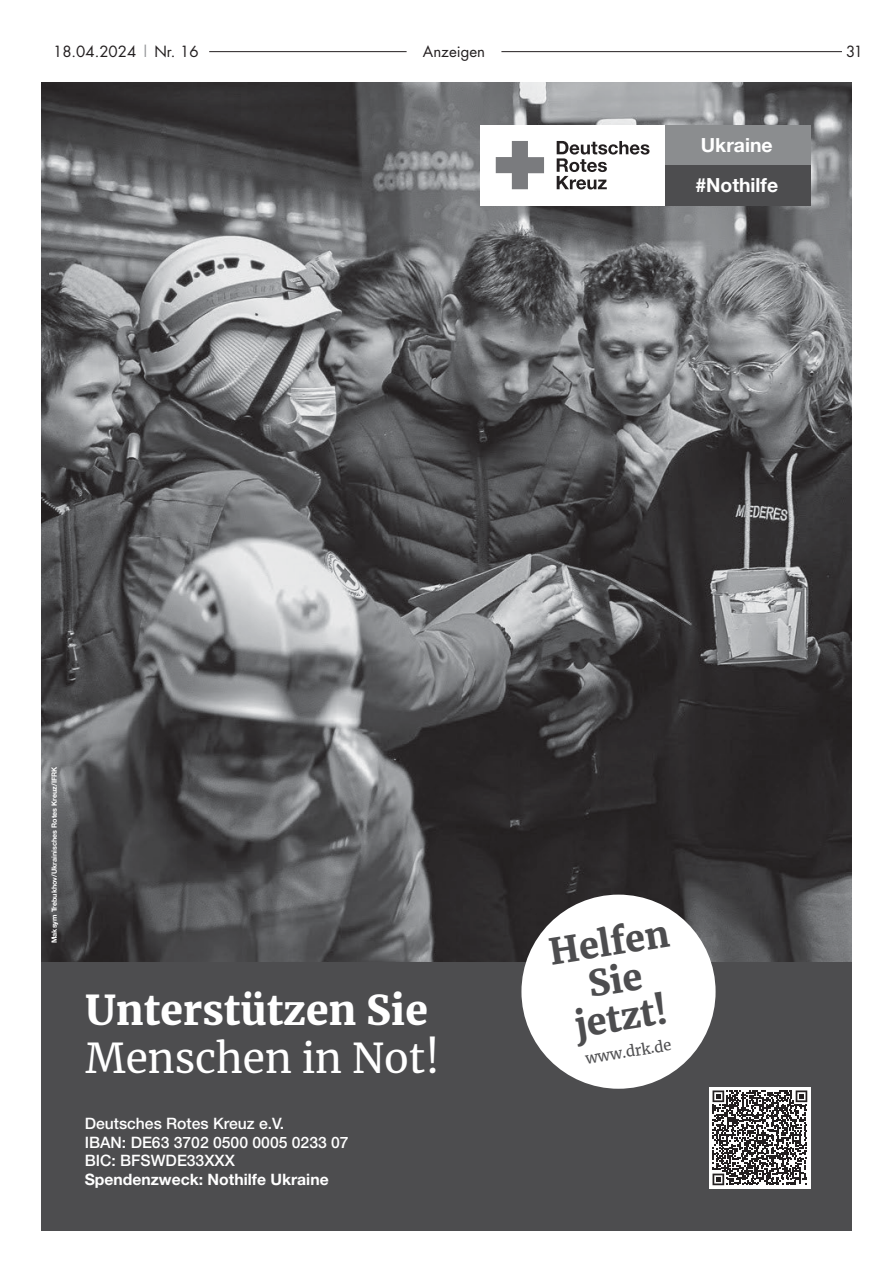
<style>
.page{position:relative;width:893px;height:1263px;background:#fff}
.page>*{position:absolute;margin:0;border:0;box-sizing:border-box;transform-origin:0 0}
.t1{font:900 40.65px "Merriweather";color:#fff}
.t2{font:40.65px "Merriweather";color:#fff}
.t3{font:900 35.7px/38px "Merriweather";color:#4d4d4f;text-align:center}
.t4{font:700 19.35px/40px "Helvetica Neue";color:#fff}
.t5{font:500 15.75px/18.9px "Helvetica Neue LT Pro";color:#fff}
.t6{font:700 15.75px "Helvetica Neue LT Pro";color:#fff}
.t7{font:15px "Futura";color:#231f20}
.t8{font:14.7px "Merriweather";color:#4d4d4f}
.t9{font:700 7.2px "Helvetica Neue";color:#fff}
.s1{color:#949698}
</style>
<div class="page">
<hr style="left:209px;top:51px;width:198px;height:1px;background:#231f20">
<hr style="left:501px;top:51px;width:341px;height:1px;background:#231f20">
<img style="left:41px;top:83px;width:811px;height:880px">
<div style="left:663px;top:125px;width:148px;height:40px;background:#8b8d8f"></div>
<div style="left:663px;top:165px;width:148px;height:40px;background:#4d4d4f"></div>
<div style="left:480px;top:125px;width:185px;height:80px;background:#fff"></div>
<svg style="left:557px;top:141px;width:92px;height:48px"></svg>
<svg style="left:496px;top:141px;width:48px;height:48px"></svg>
<div style="left:41px;top:963px;width:811px;height:268px;background:#4d4d4f"></div>
<div style="left:521px;top:895px;width:195px;height:194px;background:#fff;border-radius:50%"></div>
<div style="left:709px;top:1087px;width:102px;height:101px;background:#fff"></div>
<svg style="left:712px;top:1090px;width:95px;height:95px"></svg>
<p class="t7" style="left:53px;top:41px;width:147px">18.04.2024 <span class="s1">|</span> Nr. 16</p>
<p class="t7" style="left:423px;top:41px;width:64px">Anzeigen</p>
<p class="t7" style="left:846px;top:41px;width:18px">31</p>
<p class="t4" style="left:695px;top:125px;width:84px">Ukraine #Nothilfe</p>
<p class="t9" style="left:48px;top:943px;width:178px;rotate:-90deg">Maksym Trebukhov/Ukrainisches Rotes Kreuz/IFRK</p>
<h1 class="t1" style="left:86px;top:982px;width:344px">Unterstützen Sie</h1>
<h1 class="t2" style="left:86px;top:1030px;width:356px">Menschen in Not!</h1>
<p class="t5" style="left:85px;top:1113px;width:265px">Deutsches Rotes Kreuz e.V.<br>IBAN: DE63 3702 0500 0005 0233 07<br>BIC: BFSWDE33XXX</p>
<p class="t6" style="left:85px;top:1170px;width:245px">Spendenzweck: Nothilfe Ukraine</p>
<h2 class="t3" style="left:546px;top:932px;width:123px;rotate:-9deg">Helfen<br>Sie jetzt!</h2>
<p class="t8" style="left:584px;top:1048px;width:88px;rotate:-9deg">www.drk.de</p>
</div>
